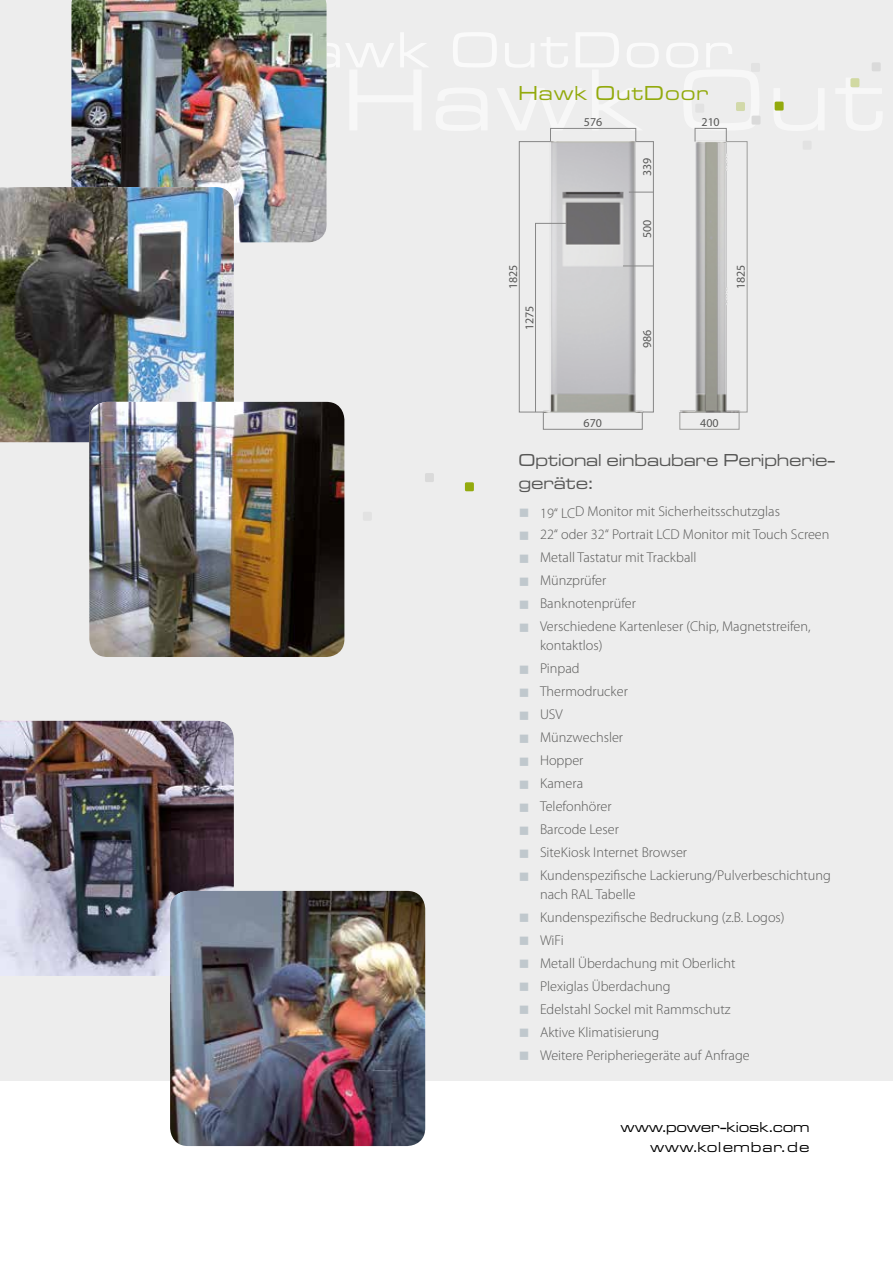
<style>
.page{position:relative;width:893px;height:1263px;background:#fff}
.page>*{position:absolute;margin:0;border:0;box-sizing:border-box;transform-origin:0 0}
.t1{font:21px "Microgramma DEE Medi Exte";letter-spacing:.08em;color:#93aa0d}
.t2{font:18px/22.5px "Microgramma DEE Medi Exte";letter-spacing:.03em;color:#575756}
.t3{font:15px/19.5px "Microgramma DEE Medi Exte";letter-spacing:.03em;color:#000;text-align:right}
.t4{font:300 14.25px/23px "Myriad Pro";color:#575756}
.t5{font:12px "Myriad Pro";color:#575756}
</style>
<div class="page">
<div style="left:0;top:0;width:893px;height:1080px;background:#ededed"></div>
<img style="left:71px;top:0;width:256px;height:242px">
<img style="left:0;top:721px;width:234px;height:255px">
<img style="left:170px;top:891px;width:255px;height:255px">
<img style="left:0;top:187px;width:234px;height:255px">
<div style="left:363px;top:512px;width:9px;height:9px;background:#e2e2e2"></div>
<div style="left:465px;top:482px;width:9px;height:9px;background:#93aa0d"></div>
<div style="left:425px;top:473px;width:9px;height:9px;background:#dadada"></div>
<div style="left:695px;top:104px;width:9px;height:9px;background:#e2e2e2"></div>
<div style="left:736px;top:102px;width:9px;height:9px;background:#d2d9aa"></div>
<div style="left:751px;top:63px;width:9px;height:9px;background:#e2e2e2"></div>
<div style="left:803px;top:141px;width:9px;height:9px;background:#e2e2e2"></div>
<div style="left:850px;top:78px;width:9px;height:9px;background:#d1d9a2"></div>
<div style="left:872px;top:62px;width:9px;height:9px;background:#dadada"></div>
<div style="left:751px;top:116px;width:9px;height:9px;background:#dadada"></div>
<div style="left:775px;top:102px;width:9px;height:9px;background:#93aa0d"></div>
<img style="left:89px;top:402px;width:255px;height:255px">
<img style="left:518px;top:128px;width:119px;height:285px">
<div style="left:550px;top:128px;width:86px;height:14px;border:1px solid #878787"></div>
<svg style="left:519px;top:141px;width:135px;height:289px"></svg>
<svg style="left:679px;top:141px;width:69px;height:289px"></svg>
<div style="left:695px;top:128px;width:31px;height:14px;border:1px solid #878787"></div>
<h1 class="t1" style="left:519px;top:80px;width:191px">Hawk OutDoor</h1>
<p class="t5" style="left:506px;top:289px;width:26px;rotate:-90deg">1825</p>
<p class="t5" style="left:522px;top:330px;width:26px;rotate:-90deg">1275</p>
<p class="t5" style="left:584px;top:115px;width:20px">576</p>
<p class="t5" style="left:584px;top:416px;width:20px">670</p>
<p class="t5" style="left:640px;top:176px;width:20px;rotate:-90deg">339</p>
<p class="t5" style="left:640px;top:238px;width:20px;rotate:-90deg">500</p>
<p class="t5" style="left:640px;top:348px;width:20px;rotate:-90deg">986</p>
<p class="t5" style="left:702px;top:115px;width:20px">210</p>
<p class="t5" style="left:733px;top:289px;width:26px;rotate:-90deg">1825</p>
<p class="t5" style="left:700px;top:416px;width:20px">400</p>
<p class="t2" style="left:519px;top:449px;width:318px">Optional einbaubare Peripherie&shy;geräte:</p>
<p class="t4" style="left:540px;top:500px;width:291px">19“ LCD Monitor mit Sicherheitsschutzglas<br>22“ oder 32“ Portrait LCD Monitor mit Touch Screen Metall Tastatur mit Trackball<br>Münzprüfer<br>Banknotenprüfer<br>Verschiedene Kartenleser (Chip, Magnetstreifen,</p>
<p class="t4" style="left:540px;top:634px;width:292px">kontaktlos)<br>Pinpad<br>Thermodrucker<br>USV<br>Münzwechsler<br>Hopper<br>Kamera<br>Telefonhörer<br>Barcode Leser<br>SiteKiosk Internet Browser<br>Kundenspezifische Lackierung/Pulverbeschichtung</p>
<p class="t4" style="left:540px;top:883px;width:246px">nach RAL Tabelle<br>Kundenspezifische Bedruckung (z.B. Logos)<br>WiFi<br>Metall Überdachung mit Oberlicht<br>Plexiglas Überdachung<br>Edelstahl Sockel mit Rammschutz<br>Aktive Klimatisierung<br>Weitere Peripheriegeräte auf Anfrage</p>
<p class="t3" style="left:621px;top:1117px;width:190px">www.power-kiosk.com www.kolembar.de</p>
</div>
